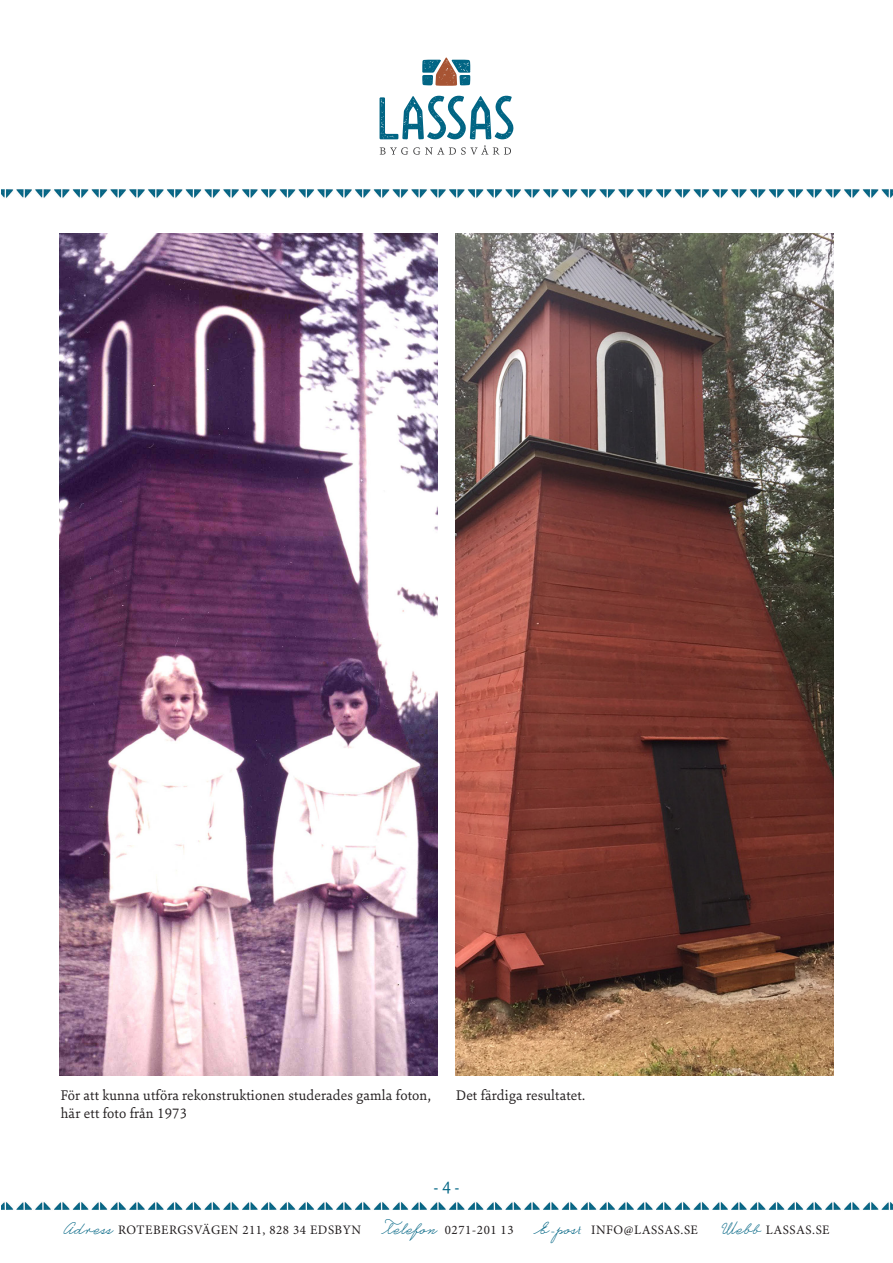
<style>
.page{position:relative;width:893px;height:1263px;background:#fff}
.page>*{position:absolute;margin:0;border:0;box-sizing:border-box;transform-origin:0 0}
.t1{font:18px "Sina Nova";color:#016584}
.t2{font:15px/18px "Sina Nova";letter-spacing:.01em;color:#231f20}
.t3{font:12.9px "Minion Pro";letter-spacing:.04em;color:#231f20}
.s1{font-family:"Castro Script";font-size:17.85px;color:#016584}
.s2{font-family:"Savoye Let Plain";font-size:17.85px;color:#016584}
.s3{font-family:"Castro Script";font-size:16.2px;color:#016584}
</style>
<div class="page">
<img style="left:2px;top:1202px;width:891px;height:8px">
<img style="left:60px;top:234px;width:378px;height:842px">
<img style="left:455px;top:234px;width:378px;height:842px">
<img style="left:2px;top:189px;width:891px;height:9px">
<svg style="left:380px;top:145px;width:131px;height:10px"></svg>
<svg style="left:422px;top:58px;width:48px;height:28px"></svg>
<svg style="left:380px;top:95px;width:133px;height:44px"></svg>
<p class="t2" style="left:61px;top:1085px;width:371px">För att kunna utföra rekonstruktionen studerades gamla foton, här ett foto från 1973</p>
<p class="t2" style="left:456px;top:1085px;width:130px">Det färdiga resultatet.</p>
<p class="t1" style="left:434px;top:1175px;width:27px">- 4 -</p>
<p class="t3" style="left:63px;top:1221px;width:299px"><span class="s1">Adress</span> ROTEBERGSVÄGEN 211, 828 34 EDSBYN</p>
<p class="t3" style="left:385px;top:1221px;width:130px"><span class="s1">Telefon</span> 0271-201 13</p>
<p class="t3" style="left:537px;top:1221px;width:162px"><span class="s1">E-pos</span><span class="s2">t</span> INFO@LASSAS.SE</p>
<p class="t3" style="left:722px;top:1221px;width:109px"><span class="s1">Web</span><span class="s3">b</span> LASSAS.SE</p>
</div>
